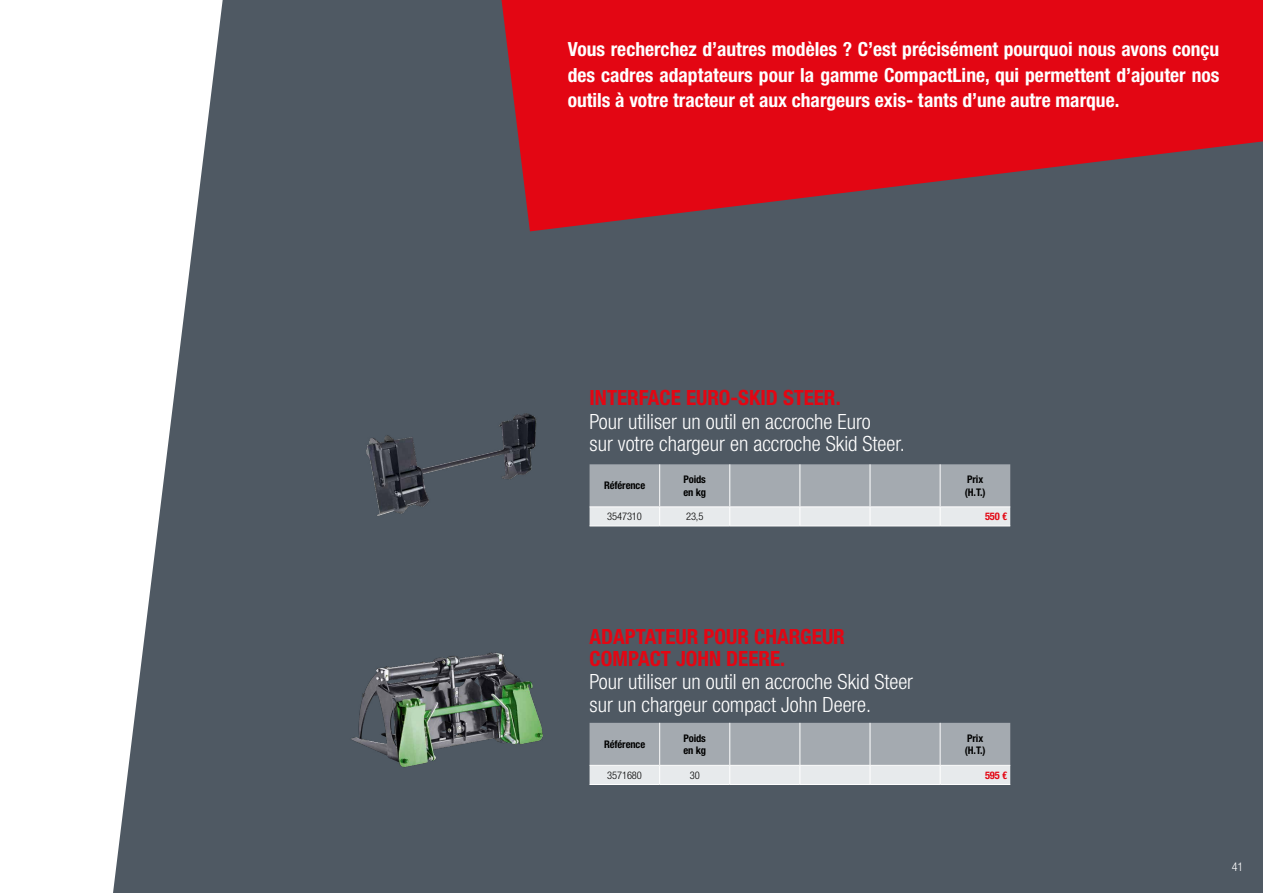
<style>
.page{position:relative;width:1263px;height:893px;background:#fff}
.page>*{position:absolute;margin:0;border:0;box-sizing:border-box;transform-origin:0 0}
.t1{font:300 condensed 21px/22.5px "Helvetica Neue LTW1 G";color:#fff}
.t2{font:700 condensed 21px/22.5px "Helvetica Neue LTW1 G";color:#e30613}
.t3{font:700 condensed 19.5px/25.5px "Helvetica Neue LTW1 G";color:#fff;text-align:justify}
.t4{font:300 condensed 12px "Helvetica Neue LTW1 G";color:#fff}
.t5{font:700 condensed 10.5px/12.6px "Helvetica Neue LTW1 G";letter-spacing:-.01em;color:#000}
.t6{font:300 condensed 10.5px "Helvetica Neue LTW1 G";letter-spacing:-.01em;color:#000}
.t7{font:700 condensed 10.5px "Helvetica Neue LTW1 G";letter-spacing:-.01em;color:#e30613}
</style>
<div class="page">
<div style="left:113px;top:0;width:1150px;height:893px;background:#4f5963"></div>
<img style="left:343px;top:642px;width:212px;height:129px">
<img style="left:333px;top:387px;width:243px;height:143px">
<svg style="left:501px;top:0;width:762px;height:231px;background:#c41723"></svg>
<hr style="left:589px;top:526px;width:71px;height:1px;background:#fff">
<hr style="left:660px;top:526px;width:70px;height:1px;background:#fff">
<hr style="left:730px;top:526px;width:70px;height:1px;background:#fff">
<hr style="left:800px;top:526px;width:70px;height:1px;background:#fff">
<hr style="left:870px;top:526px;width:70px;height:1px;background:#fff">
<hr style="left:940px;top:526px;width:70px;height:1px;background:#fff">
<svg style="left:589px;top:464px;width:421px;height:62px;background:#b9bec3"></svg>
<hr style="left:589px;top:784px;width:71px;height:1px;background:#fff">
<hr style="left:660px;top:784px;width:70px;height:1px;background:#fff">
<hr style="left:730px;top:784px;width:70px;height:1px;background:#fff">
<hr style="left:800px;top:784px;width:70px;height:1px;background:#fff">
<hr style="left:870px;top:784px;width:70px;height:1px;background:#fff">
<hr style="left:940px;top:784px;width:70px;height:1px;background:#fff">
<svg style="left:589px;top:723px;width:421px;height:61px;background:#b9bec3"></svg>
<p class="t3" style="left:568px;top:37px;width:653px">Vous recherchez d’autres modèles ? C’est précisément pourquoi nous avons conçu des cadres adaptateurs pour la gamme CompactLine, qui permettent d’ajouter nos outils à votre tracteur et aux chargeurs exis- tants d’une autre marque.</p>
<p class="t2" style="left:589px;top:387px;width:253px">INTERFACE EURO-SKID STEER.</p>
<p class="t1" style="left:589px;top:410px;width:317px">Pour utiliser un outil en accroche Euro<br>sur votre chargeur en accroche Skid Steer.</p>
<p class="t5" style="left:604px;top:479px;width:43px">Référence</p>
<p class="t5" style="left:683px;top:473px;width:24px">Poids en kg</p>
<p class="t5" style="left:965px;top:473px;width:22px">Prix (H.T.)</p>
<p class="t6" style="left:607px;top:510px;width:36px">3547310</p>
<p class="t6" style="left:686px;top:510px;width:19px">23,5</p>
<p class="t7" style="left:985px;top:510px;width:24px">550 €</p>
<p class="t2" style="left:589px;top:625px;width:257px">ADAPTATEUR POUR CHARGEUR<br>COMPACT JOHN DEERE.</p>
<p class="t1" style="left:589px;top:671px;width:325px">Pour utiliser un outil en accroche Skid Steer sur un chargeur compact John Deere.</p>
<p class="t5" style="left:604px;top:738px;width:43px">Référence</p>
<p class="t5" style="left:683px;top:731px;width:24px">Poids en kg</p>
<p class="t5" style="left:965px;top:731px;width:22px">Prix (H.T.)</p>
<p class="t6" style="left:607px;top:769px;width:36px">3571680</p>
<p class="t6" style="left:690px;top:769px;width:11px">30</p>
<p class="t7" style="left:985px;top:769px;width:24px">595 €</p>
<p class="t4" style="left:1232px;top:860px;width:13px">41</p>
</div>
